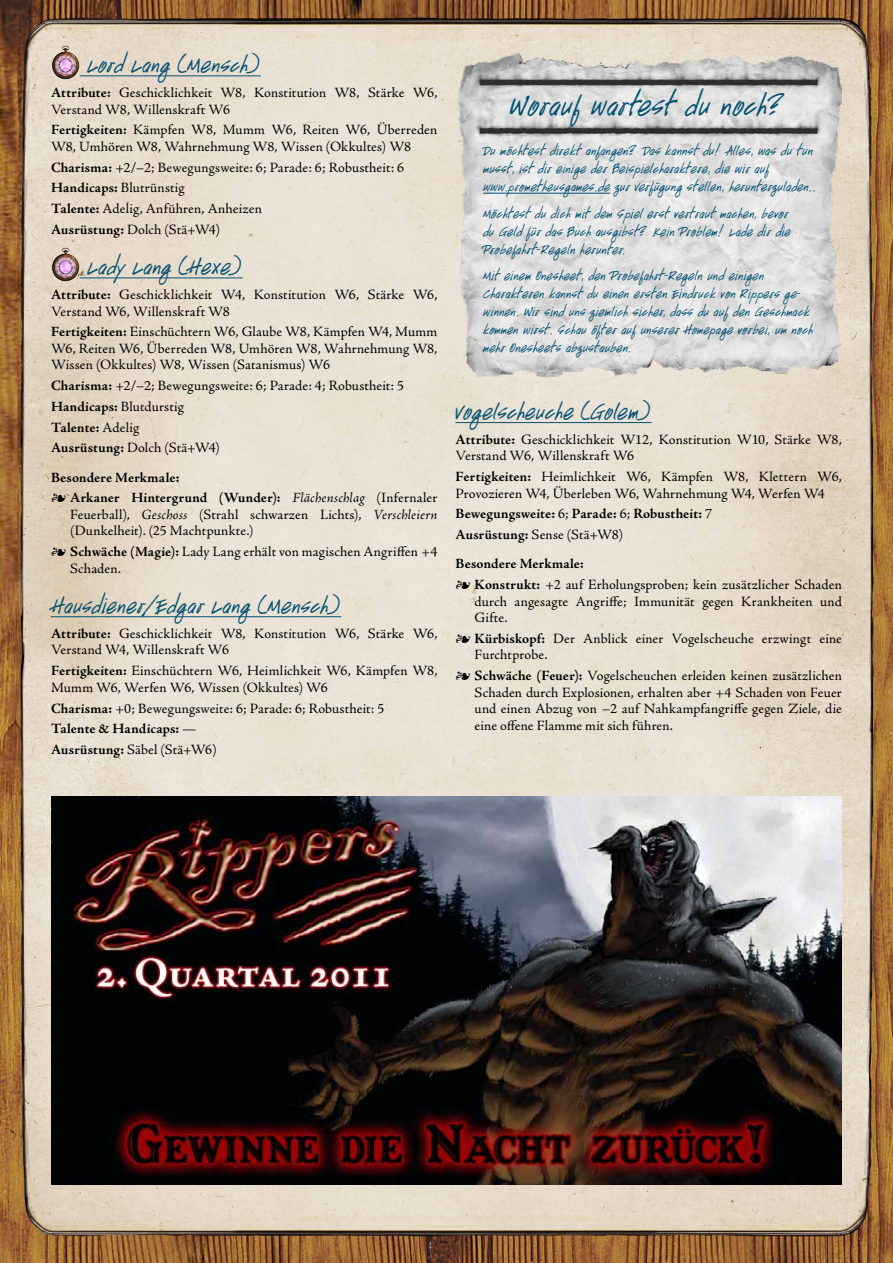
<style>
.page{position:relative;width:893px;height:1263px;background:#fff}
.page>*{position:absolute;margin:0;border:0;box-sizing:border-box;transform-origin:0 0}
.t1{font:700 39px "Hand Script";letter-spacing:-.005em;color:#065171}
.t2{font:700 30px "Hand Script";letter-spacing:-.005em;color:#065171}
.t3{font:700 18px/18px "Hand Script";color:#065171}
.t4{font:14.25px/16.5px "Adobe Jenson Pro";letter-spacing:.01em;color:#000}
.t5{font:700 14.25px/20.7px "Adobe Jenson Pro";letter-spacing:.01em;color:#000}
.s1{font-weight:700}
.s2{font-weight:400;font-style:italic}
.s3{font-weight:400}
.s4{font-style:italic}
</style>
<div class="page">
<img style="left:0;top:0;width:893px;height:1263px">
<img style="left:455px;top:51px;width:387px;height:330px">
<hr style="left:80px;top:75px;width:181px;height:1px;background:#065171">
<hr style="left:80px;top:277px;width:163px;height:1px;background:#065171">
<hr style="left:51px;top:616px;width:290px;height:1px;background:#065171">
<hr style="left:455px;top:422px;width:197px;height:1px;background:#065171">
<img style="left:51px;top:46px;width:29px;height:34px">
<img style="left:51px;top:248px;width:29px;height:34px">
<hr style="left:483px;top:193px;width:127px;height:1px;background:#065171">
<img style="left:51px;top:797px;width:791px;height:388px">
<svg style="left:52px;top:494px;width:14px;height:8px"></svg>
<svg style="left:52px;top:547px;width:14px;height:9px"></svg>
<svg style="left:456px;top:580px;width:14px;height:9px"></svg>
<svg style="left:456px;top:634px;width:14px;height:9px"></svg>
<svg style="left:456px;top:671px;width:14px;height:9px"></svg>
<h2 class="t2" style="left:87px;top:51px;width:175px">Lord Lang (Mensch)</h2>
<p class="t4" style="left:51px;top:85px;width:388px"><span class="s1">Attribute:</span> Geschicklichkeit W8, Konstitution W8, Stärke W6,<br>Verstand W8, Willenskraft W6</p>
<p class="t4" style="left:51px;top:122px;width:388px"><span class="s1">Fertigkeiten:</span> Kämpfen W8, Mumm W6, Reiten W6, Überreden<br>W8, Umhören W8, Wahrnehmung W8, Wissen (Okkultes) W8</p>
<p class="t4" style="left:51px;top:157px;width:355px;line-height:20.7px"><span class="s1">Charisma:</span> +2/−2; Bewegungsweite: 6; Parade: 6; Robustheit: 6<br><span class="s1">Handicaps:</span> Blutrünstig<br><span class="s1">Talente:</span> Adelig, Anführen, Anheizen<br><span class="s1">Ausrüstung:</span> Dolch (Stä+W4)</p>
<h2 class="t2" style="left:87px;top:253px;width:157px">Lady Lang (Hexe)</h2>
<p class="t4" style="left:51px;top:287px;width:388px"><span class="s1">Attribute:</span> Geschicklichkeit W4, Konstitution W6, Stärke W6,<br>Verstand W6, Willenskraft W8</p>
<p class="t4" style="left:51px;top:324px;width:388px;text-align:justify"><span class="s1">Fertigkeiten:</span> Einschüchtern W6, Glaube W8, Kämpfen W4, Mumm W6, Reiten W6, Überreden W8, Umhören W8, Wahrnehmung W8, Wissen (Okkultes) W8, Wissen (Satanismus) W6</p>
<p class="t4" style="left:51px;top:376px;width:355px;line-height:20.7px"><span class="s1">Charisma:</span> +2/−2; Bewegungsweite: 6; Parade: 4; Robustheit: 5<br><span class="s1">Handicaps:</span> Blutdurstig<br><span class="s1">Talente:</span> Adelig<br><span class="s1">Ausrüstung:</span> Dolch (Stä+W4)</p>
<p class="t5" style="left:70px;top:467px;width:369px;text-indent:-19px">Besondere Merkmale:<br>Arkaner Hintergrund (Wunder): <span class="s2">Flächenschlag</span> <span class="s3">(Infernaler</span></p>
<p class="t4" style="left:70px;top:506px;width:369px">Feuerball), <span class="s4">Geschoss</span> (Strahl schwarzen Lichts), <span class="s4">Verschleiern </span>(Dunkelheit). (25 Machtpunkte.)</p>
<p class="t4" style="left:70px;top:544px;width:369px"><span class="s1">Schwäche (Magie):</span> Lady Lang erhält von magischen Angriffen +4<br>Schaden.</p>
<h2 class="t2" style="left:51px;top:592px;width:292px">Hausdiener/Edgar Lang (Mensch)</h2>
<p class="t4" style="left:51px;top:625px;width:388px"><span class="s1">Attribute:</span> Geschicklichkeit W8, Konstitution W6, Stärke W6,<br>Verstand W4, Willenskraft W6</p>
<p class="t4" style="left:51px;top:663px;width:388px"><span class="s1">Fertigkeiten:</span> Einschüchtern W6, Heimlichkeit W6, Kämpfen W8,<br>Mumm W6, Werfen W6, Wissen (Okkultes) W6</p>
<p class="t4" style="left:51px;top:698px;width:335px;line-height:20.7px"><span class="s1">Charisma:</span> +0; Bewegungsweite: 6; Parade: 6; Robustheit: 5<br><span class="s1">Talente &amp; Handicaps:</span> —<br><span class="s1">Ausrüstung:</span> Säbel (Stä+W6)</p>
<h1 class="t1" style="left:510px;top:87px;width:279px">Worauf wartest du noch?</h1>
<p class="t3" style="left:483px;top:143px;width:334px">Du möchtest direkt anfangen? Das kannst du! Alles, was du tun musst, ist dir einige der Beispielcharaktere, die wir auf www.prometheusgames.de zur Verfügung stellen, herunterzuladen..</p>
<p class="t3" style="left:483px;top:206px;width:309px">Möchtest du dich mit dem Spiel erst vertraut machen, bevor du Geld für das Buch ausgibst? Kein Problem! Lade dir die<br>Probefahrt-Regeln herunter.</p>
<p class="t3" style="left:483px;top:268px;width:332px">Mit einem Onesheet, den Probefahrt-Regeln und einigen Charakteren kannst du einen ersten Eindruck von Rippers ge&shy;winnen. Wir sind uns ziemlich sicher, dass du auf den Geschmack kommen wirst. Schau öfter auf unserer Homepage vorbei, um noch mehr Onesheets abzustauben.</p>
<h2 class="t2" style="left:455px;top:398px;width:198px">Vogelscheuche (Golem)</h2>
<p class="t4" style="left:455px;top:431px;width:388px"><span class="s1">Attribute:</span> Geschicklichkeit W12, Konstitution W10, Stärke W8,<br>Verstand W6, Willenskraft W6</p>
<p class="t4" style="left:455px;top:469px;width:388px"><span class="s1">Fertigkeiten:</span> Heimlichkeit W6, Kämpfen W8, Klettern W6,<br>Provozieren W4, Überleben W6, Wahrnehmung W4, Werfen W4</p>
<p class="t5" style="left:455px;top:504px;width:258px">Bewegungsweite: <span class="s3">6;</span> Parade: <span class="s3">6;</span> Robustheit: <span class="s3">7<br></span>Ausrüstung: <span class="s3">Sense (Stä+W8)</span></p>
<p class="t4" style="left:475px;top:554px;width:369px;line-height:20.7px;text-indent:-19px"><span class="s1">Besondere Merkmale:<br>Konstrukt:</span> +2 auf Erholungsproben; kein zusätzlicher Schaden</p>
<p class="t4" style="left:475px;top:593px;width:369px">durch angesagte Angriffe; Immunität gegen Krankheiten und<br>Gifte.</p>
<p class="t4" style="left:475px;top:630px;width:369px"><span class="s1">Kürbiskopf:</span> Der Anblick einer Vogelscheuche erzwingt eine<br>Furchtprobe.</p>
<p class="t4" style="left:475px;top:668px;width:369px;text-align:justify"><span class="s1">Schwäche (Feuer):</span> Vogelscheuchen erleiden keinen zusätzlichen Schaden durch Explosionen, erhalten aber +4 Schaden von Feuer und einen Abzug von −2 auf Nahkampfangriffe gegen Ziele, die eine offene Flamme mit sich führen.</p>
</div>
